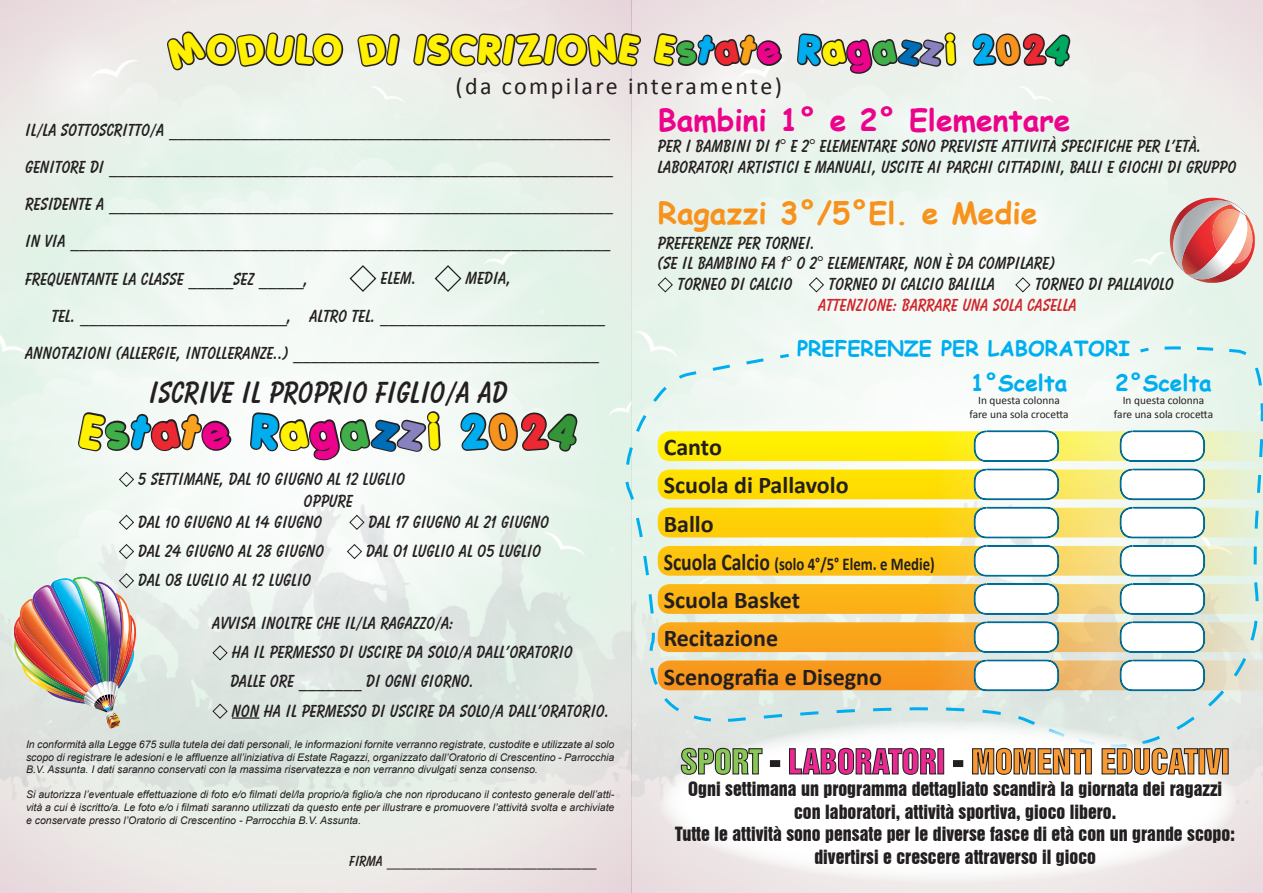
<style>
.page{position:relative;width:1263px;height:893px;background:#fff}
.page>*{position:absolute;margin:0;border:0;box-sizing:border-box;transform-origin:0 0}
.t1{font:45px "Porkys";letter-spacing:.1em;color:#fff101}
.t2{font:37.5px "Porkys";letter-spacing:.1em;color:#fff101}
.t3{font:31.5px "Swiss 921 BT Regular A";color:#f89932}
.t4{font:700 31.5px "Balloon BT";color:#231f20}
.t5{font:700 30px "Comic Sans MS";color:#ed028c}
.t6{font:700 30px "Comic Sans MS";color:#f7931d}
.t7{font:700 24px/38.2px "Calibri";color:#231f20}
.t8{font:24px "Calibri";letter-spacing:.1em;color:#231f20}
.t9{font:700 22.5px "Comic Sans MS";color:#00aeef}
.t10{font:700 21px "Comic Sans MS";color:#00aeef}
.t11{font:700 18px/37px "Balloon BT";color:#231f20}
.t12{font:18px/22.5px "Swiss 921 BT Regular A";color:#231f20;text-align:center}
.t13{font:700 18px "Calibri";color:#231f20;scale:.82 1}
.t14{font:700 18px "Balloon BT";color:#d1232a}
.t15{font:700 15px "Balloon BT";color:#231f20}
.t16{font:11.4px/13.5px "Calibri";color:#231f20;text-align:center}
.t17{font:italic 10.5px/12.6px "Arial";color:#231f20;text-align:justify}
.s1{color:#40ae49}
.s2{color:#00aeef}
.s3{color:#ec2932}
.s4{color:#f9a21c}
.s5{color:#ed028c}
.s6{color:#006db8}
.s7{color:#8781bd}
.s8{color:#f7931d}
.s9{color:#00a960}
.s10{color:#349438}
.s11{font-size:24px}
.s12{color:#88c756}
.s13{color:#231f20}
.s14{color:#ed2893}
</style>
<div class="page">
<hr style="left:232px;top:717px;width:27px;height:2px;background:#231f20">
<svg style="left:349px;top:264px;width:28px;height:29px"></svg>
<svg style="left:434px;top:264px;width:28px;height:29px"></svg>
<svg style="left:76px;top:410px;width:157px;height:43px"></svg>
<svg style="left:250px;top:409px;width:192px;height:53px"></svg>
<svg style="left:459px;top:410px;width:120px;height:44px"></svg>
<svg style="left:119px;top:471px;width:15px;height:16px"></svg>
<svg style="left:119px;top:514px;width:15px;height:16px"></svg>
<svg style="left:349px;top:514px;width:16px;height:16px"></svg>
<svg style="left:119px;top:544px;width:15px;height:15px"></svg>
<svg style="left:347px;top:544px;width:15px;height:15px"></svg>
<svg style="left:119px;top:573px;width:15px;height:16px"></svg>
<svg style="left:212px;top:645px;width:16px;height:16px"></svg>
<svg style="left:212px;top:703px;width:16px;height:16px"></svg>
<svg style="left:657px;top:277px;width:16px;height:16px"></svg>
<svg style="left:808px;top:277px;width:16px;height:16px"></svg>
<svg style="left:1015px;top:277px;width:16px;height:16px"></svg>
<svg style="left:165px;top:0;width:180px;height:72px;background:#c8c5c3"></svg>
<svg style="left:355px;top:1px;width:46px;height:97px;background:#d2d2cf"></svg>
<svg style="left:412px;top:0;width:231px;height:98px;background:#cec8c7"></svg>
<svg style="left:652px;top:31px;width:132px;height:37px;background:#a8a2a3"></svg>
<svg style="left:797px;top:0;width:161px;height:76px;background:#c9c7c5"></svg>
<svg style="left:970px;top:31px;width:102px;height:104px"></svg>
<img style="left:120px;top:614px;width:16px;height:73px">
<img style="left:120px;top:593px;width:11px;height:92px">
<img style="left:109px;top:581px;width:13px;height:102px">
<img style="left:107px;top:583px;width:13px;height:99px">
<img style="left:102px;top:579px;width:5px;height:103px">
<img style="left:115px;top:598px;width:14px;height:85px">
<img style="left:123px;top:620px;width:11px;height:54px">
<img style="left:51px;top:578px;width:51px;height:104px">
<img style="left:54px;top:580px;width:46px;height:102px">
<img style="left:46px;top:702px;width:38px;height:2px">
<img style="left:22px;top:700px;width:62px;height:2px">
<img style="left:14px;top:696px;width:70px;height:4px">
<img style="left:14px;top:616px;width:6px;height:80px">
<img style="left:16px;top:621px;width:6px;height:25px">
<img style="left:22px;top:601px;width:11px;height:45px">
<img style="left:16px;top:646px;width:68px;height:52px">
<img style="left:26px;top:670px;width:47px;height:27px">
<img style="left:33px;top:585px;width:65px;height:102px">
<img style="left:35px;top:587px;width:61px;height:99px">
<img style="left:103px;top:681px;width:10px;height:2px">
<svg style="left:84px;top:683px;width:36px;height:46px;background:#c7bfb6"></svg>
<svg style="left:1164px;top:198px;width:91px;height:85px;background:#cf9d9c"></svg>
<img style="left:1211px;top:209px;width:43px;height:54px">
<img style="left:1218px;top:213px;width:31px;height:50px">
<svg style="left:623px;top:346px;width:640px;height:449px"></svg>
<div style="left:1222px;top:748px;width:7px;height:26px;border:1px solid #231f20"></div>
<h2 class="t2" style="left:169px;top:26px;width:902px">MODULO DI ISCRIZIONE E<span class="s1">s</span><span class="s2">t</span><span class="s3">a</span><span class="s4">t</span><span class="s5">e</span> <span class="s2">R</span>a<span class="s5">g</span><span class="s1">a</span><span class="s6">z</span><span class="s7">z</span>i <span class="s2">2</span><span class="s8">0</span><span class="s3">2</span><span class="s9">4</span></h2>
<h3 class="t8" style="left:455px;top:71px;width:328px">(da compilare interamente)</h3>
<p class="t11" style="left:26px;top:112px;width:589px">IL/LA SOTTOSCRITTO/A _________________________________________________ GENITORE DI ________________________________________________________ RESIDENTE A ________________________________________________________ IN VIA ____________________________________________________________ FREQUENTANTE LA CLASSE _____SEZ _____,</p>
<p class="t11" style="left:381px;top:260px;width:37px">ELEM.</p>
<p class="t11" style="left:466px;top:260px;width:47px">MEDIA,</p>
<p class="t11" style="left:52px;top:297px;width:555px">TEL. _______________________, ALTRO TEL. _________________________</p>
<p class="t11" style="left:26px;top:334px;width:575px">ANNOTAZIONI (ALLERGIE, INTOLLERANZE..) __________________________________</p>
<h3 class="t4" style="left:149px;top:374px;width:360px">ISCRIVE IL PROPRIO FIGLIO/A AD</h3>
<h1 class="t1" style="left:81px;top:403px;width:496px">E<span class="s1">s</span><span class="s2">t</span><span class="s3">a</span><span class="s4">t</span><span class="s5">e</span> <span class="s2">R</span>a<span class="s5">g</span><span class="s1">a</span><span class="s6">z</span><span class="s7">z</span>i <span class="s2">2</span><span class="s8">0</span><span class="s3">2</span><span class="s10">4</span></h1>
<p class="t11" style="left:138px;top:460px;width:269px">5 SETTIMANE, DAL 10 GIUGNO AL 12 LUGLIO</p>
<p class="t11" style="left:138px;top:503px;width:185px">DAL 10 GIUGNO AL 14 GIUGNO</p>
<p class="t11" style="left:369px;top:503px;width:182px">DAL 17 GIUGNO AL 21 GIUGNO</p>
<p class="t11" style="left:138px;top:532px;width:188px">DAL 24 GIUGNO AL 28 GIUGNO</p>
<p class="t11" style="left:366px;top:532px;width:177px">DAL 01 LUGLIO AL 05 LUGLIO</p>
<p class="t11" style="left:138px;top:561px;width:175px">DAL 08 LUGLIO AL 12 LUGLIO</p>
<p class="t11" style="left:231px;top:608px;width:380px;line-height:29.2px;text-indent:-18px">AVVISA INOLTRE CHE IL/LA RAGAZZO/A:<br>HA IL PERMESSO DI USCIRE DA SOLO/A DALL’ORATORIO DALLE ORE _______ DI OGNI GIORNO.<br>NON HA IL PERMESSO DI USCIRE DA SOLO/A DALL’ORATORIO.</p>
<p class="t11" style="left:304px;top:482px;width:51px">OPPURE</p>
<p class="t17" style="left:26px;top:738px;width:590px">In conformità alla Legge 675 sulla tutela dei dati personali, le informazioni fornite verranno registrate, custodite e utilizzate al solo scopo di registrare le adesioni e le affluenze all’iniziativa di Estate Ragazzi, organizzato dall’Oratorio di Crescentino - Parrocchia B.V. Assunta. I dati saranno conservati con la massima riservatezza e non verranno divulgati senza consenso.</p>
<p class="t17" style="left:26px;top:789px;width:590px">Si autorizza l’eventuale effettuazione di foto e/o filmati del/la proprio/a figlio/a che non riproducano il contesto generale dell’atti&shy;vità a cui è iscritto/a. Le foto e/o i filmati saranno utilizzati da questo ente per illustrare e promuovere l’attività svolta e archiviate e conservate presso l’Oratorio di Crescentino - Parrocchia B.V. Assunta.</p>
<p class="t15" style="left:350px;top:852px;width:249px">FIRMA ____________________________</p>
<h3 class="t5" style="left:658px;top:98px;width:414px">Bambini 1° e 2° Elementare</h3>
<p class="t11" style="left:658px;top:135px;width:580px;line-height:20.7px">PER I BAMBINI DI 1° E 2° ELEMENTARE SONO PREVISTE ATTIVITÀ SPECIFICHE PER L’ETÀ.<br>LABORATORI ARTISTICI E MANUALI, USCITE AI PARCHI CITTADINI, BALLI E GIOCHI DI GRUPPO</p>
<h3 class="t6" style="left:658px;top:191px;width:381px">Ragazzi 3°/5°El. e Medie</h3>
<p class="t11" style="left:658px;top:224px;width:159px">PREFERENZE PER TORNEI.</p>
<p class="t11" style="left:658px;top:245px;width:399px">(SE IL BAMBINO FA 1° O 2° ELEMENTARE, NON È DA COMPILARE)</p>
<p class="t11" style="left:678px;top:265px;width:116px">TORNEO DI CALCIO</p>
<p class="t11" style="left:829px;top:265px;width:168px">TORNEO DI CALCIO BALILLA</p>
<p class="t11" style="left:1035px;top:265px;width:140px">TORNEO DI PALLAVOLO</p>
<p class="t14" style="left:818px;top:294px;width:260px">ATTENZIONE: BARRARE UNA SOLA CASELLA</p>
<p class="t10" style="left:797px;top:333px;width:334px">Preferenze per Laboratori</p>
<h3 class="t7" style="left:664px;top:428px;width:186px">Canto<br>Scuola di Pallavolo<br>Ballo</h3>
<p class="t13" style="left:664px;top:552px;width:332px"><span class="s11">Scuola Calcio</span> (solo 4°/5° Elem. e Medie)</p>
<h3 class="t7" style="left:664px;top:581px;width:220px">Scuola Basket<br>Recitazione<br>Scenografia e Disegno</h3>
<p class="t9" style="left:971px;top:366px;width:98px">1°Scelta</p>
<p class="t16" style="left:969px;top:393px;width:101px">In questa colonna fare una sola crocetta</p>
<p class="t9" style="left:1115px;top:366px;width:98px">2°Scelta</p>
<p class="t16" style="left:1114px;top:393px;width:101px">In questa colonna fare una sola crocetta</p>
<h3 class="t3" style="left:681px;top:741px;width:550px"><span class="s12">SPORT</span> <span class="s13">-</span> <span class="s14">LABORATORI</span> <span class="s13">-</span> MOMENTI EDUCATIVI</h3>
<p class="t12" style="left:675px;top:778px;width:561px">Ogni settimana un programma dettagliato scandirà la giornata dei ragazzi con laboratori, attività sportiva, gioco libero.<br>Tutte le attività sono pensate per le diverse fasce di età con un grande scopo: divertirsi e crescere attraverso il gioco</p>
</div>
